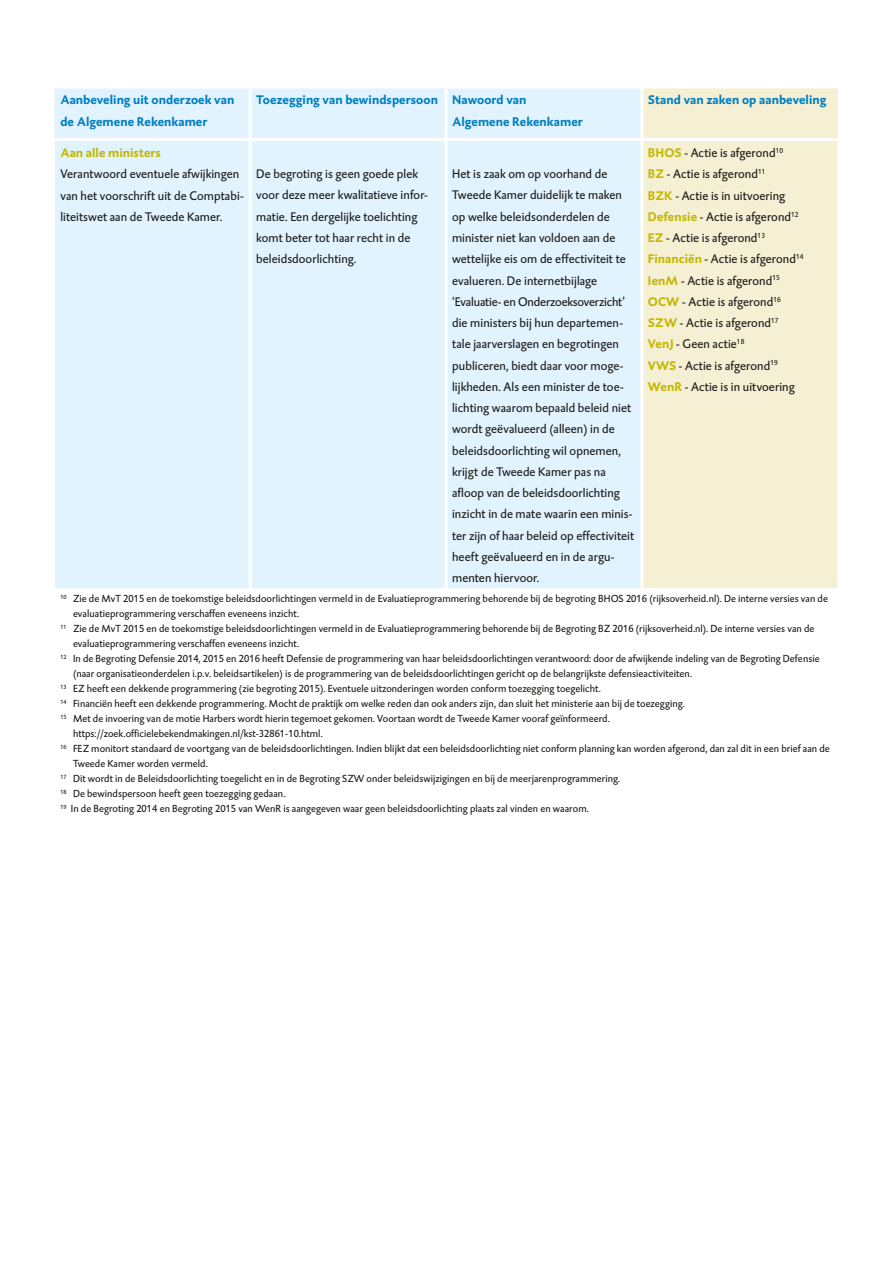
<style>
.page{position:relative;width:893px;height:1263px;background:#fff}
.page>*{position:absolute;margin:0;border:0;box-sizing:border-box;transform-origin:0 0}
._05_Tabel_tekstkader{font:12.75px/21.3px "DTL Caspari T";letter-spacing:.005em;color:#1d1d1b}
._4_kop_tabel_vet_bla{font:700 12.75px/21.3px "DTL Caspari ST";letter-spacing:.005em;color:#007dbf}
._4_kop_tabel_vet_gro{font:700 12.75px "DTL Caspari ST";letter-spacing:.005em;color:#c3b700}
.Noot{font:10.5px/15px "DTL Caspari T";letter-spacing:.005em;color:#1d1d1b}
.s1{font-family:"DTL Caspari ST";font-weight:700;color:#c3b700}
</style>
<div class="page">
<div style="left:54px;top:88px;width:586px;height:500px;background:#e1f3fe"></div>
<div style="left:643px;top:88px;width:195px;height:500px;background:#f5f0d3"></div>
<hr style="left:54px;top:141px;width:1px;height:447px;background:#fff">
<hr style="left:837px;top:141px;width:1px;height:447px;background:#fff">
<hr style="left:249px;top:88px;width:3px;height:50px;background:#fff">
<hr style="left:445px;top:88px;width:3px;height:50px;background:#fff">
<hr style="left:54px;top:138px;width:196px;height:3px;background:#fff">
<hr style="left:250px;top:138px;width:196px;height:3px;background:#fff">
<hr style="left:249px;top:141px;width:3px;height:447px;background:#fff">
<hr style="left:446px;top:138px;width:196px;height:3px;background:#fff">
<hr style="left:445px;top:141px;width:3px;height:447px;background:#fff">
<hr style="left:642px;top:138px;width:196px;height:3px;background:#fff">
<p class="_4_kop_tabel_vet_bla" style="left:60px;top:89px;width:176px">Aanbeveling uit onderzoek van de Algemene Rekenkamer</p>
<p class="_4_kop_tabel_vet_bla" style="left:256px;top:89px;width:183px">Toezegging van bewindspersoon</p>
<p class="_4_kop_tabel_vet_bla" style="left:452px;top:89px;width:132px">Nawoord van<br>Algemene Rekenkamer</p>
<p class="_4_kop_tabel_vet_bla" style="left:648px;top:89px;width:180px">Stand van zaken op aanbeveling</p>
<p class="_4_kop_tabel_vet_gro" style="left:60px;top:144px;width:102px">Aan alle ministers</p>
<p class="_05_Tabel_tekstkader" style="left:60px;top:163px;width:184px">Verantwoord eventuele afwijkingen van het voorschrift uit de Comptabi&shy;liteitswet aan de Tweede Kamer.</p>
<p class="_05_Tabel_tekstkader" style="left:256px;top:163px;width:173px">De begroting is geen goede plek voor deze meer kwalitatieve infor&shy;matie. Een dergelijke toelichting komt beter tot haar recht in de beleidsdoorlichting.</p>
<p class="_05_Tabel_tekstkader" style="left:452px;top:163px;width:183px">Het is zaak om op voorhand de Tweede Kamer duidelijk te maken op welke beleidsonderdelen de minister niet kan voldoen aan de wettelijke eis om de effectiviteit te evalueren. De internetbijlage ‘Evaluatie- en Onderzoeksoverzicht’ die ministers bij hun departemen&shy;tale jaarverslagen en begrotingen publiceren, biedt daar voor moge&shy;lijkheden. Als een minister de toe&shy;lichting waarom bepaald beleid niet wordt geëvalueerd (alleen) in de beleidsdoorlichting wil opnemen, krijgt de Tweede Kamer pas na afloop van de beleidsdoorlichting inzicht in de mate waarin een minis&shy;ter zijn of haar beleid op effectiviteit heeft geëvalueerd en in de argu&shy;menten hiervoor.</p>
<p class="_05_Tabel_tekstkader" style="left:648px;top:142px;width:137px"><span class="s1">BHOS</span> - Actie is afgerond<sup>10</sup></p>
<p class="_05_Tabel_tekstkader" style="left:648px;top:163px;width:119px"><span class="s1">BZ</span> - Actie is afgerond<sup>11</sup></p>
<p class="_05_Tabel_tekstkader" style="left:648px;top:185px;width:139px"><span class="s1">BZK</span> - Actie is in uitvoering</p>
<p class="_05_Tabel_tekstkader" style="left:648px;top:206px;width:152px"><span class="s1">Defensie</span> - Actie is afgerond<sup>12</sup></p>
<p class="_05_Tabel_tekstkader" style="left:648px;top:227px;width:119px"><span class="s1">EZ</span> - Actie is afgerond<sup>13</sup></p>
<p class="_05_Tabel_tekstkader" style="left:648px;top:248px;width:157px"><span class="s1">Financiën</span> - Actie is afgerond<sup>14</sup></p>
<p class="_05_Tabel_tekstkader" style="left:648px;top:270px;width:133px"><span class="s1">IenM</span> - Actie is afgerond<sup>15</sup></p>
<p class="_05_Tabel_tekstkader" style="left:648px;top:291px;width:134px"><span class="s1">OCW</span> - Actie is afgerond<sup>16</sup></p>
<p class="_05_Tabel_tekstkader" style="left:648px;top:312px;width:132px"><span class="s1">SZW</span> - Actie is afgerond<sup>17</sup></p>
<p class="_05_Tabel_tekstkader" style="left:648px;top:333px;width:98px"><span class="s1">VenJ</span> - Geen actie<sup>18</sup></p>
<p class="_05_Tabel_tekstkader" style="left:648px;top:355px;width:131px"><span class="s1">VWS</span> - Actie is afgerond<sup>19</sup></p>
<p class="_05_Tabel_tekstkader" style="left:648px;top:376px;width:148px"><span class="s1">WenR</span> - Actie is in uitvoering</p>
<p class="Noot" style="left:73px;top:591px;width:756px;text-indent:-13px"><sup>10</sup> Zie de MvT 2015 en de toekomstige beleidsdoorlichtingen vermeld in de Evaluatieprogrammering behorende bij de begroting BHOS 2016 (rijksoverheid.nl). De interne versies van de evaluatieprogrammering verschaffen eveneens inzicht.</p>
<p class="Noot" style="left:73px;top:621px;width:743px;text-indent:-13px"><sup>11</sup> Zie de MvT 2015 en de toekomstige beleidsdoorlichtingen vermeld in de Evaluatieprogrammering behorende bij de Begroting BZ 2016 (rijksoverheid.nl). De interne versies van de evaluatieprogrammering verschaffen eveneens inzicht.</p>
<p class="Noot" style="left:73px;top:651px;width:748px;text-indent:-13px"><sup>12</sup> In de Begroting Defensie 2014, 2015 en 2016 heeft Defensie de programmering van haar beleidsdoorlichtingen verantwoord: door de afwijkende indeling van de Begroting Defensie (naar organisatieonderdelen i.p.v. beleidsartikelen) is de programmering van de beleidsdoorlichtingen gericht op de belangrijkste defensieactiviteiten.</p>
<p class="Noot" style="left:60px;top:681px;width:542px"><sup>13</sup> EZ heeft een dekkende programmering (zie begroting 2015). Eventuele uitzonderingen worden conform toezegging toegelicht.</p>
<p class="Noot" style="left:60px;top:696px;width:626px"><sup>14</sup> Financiën heeft een dekkende programmering. Mocht de praktijk om welke reden dan ook anders zijn, dan sluit het ministerie aan bij de toezegging.</p>
<p class="Noot" style="left:73px;top:711px;width:538px;text-indent:-13px"><sup>15</sup> Met de invoering van de motie Harbers wordt hierin tegemoet gekomen. Voortaan wordt de Tweede Kamer vooraf geïnformeerd. https://zoek.officielebekendmakingen.nl/kst-32861-10.html.</p>
<p class="Noot" style="left:73px;top:741px;width:758px;text-indent:-13px"><sup>16</sup> FEZ monitort standaard de voortgang van de beleidsdoorlichtingen. Indien blijkt dat een beleidsdoorlichting niet conform planning kan worden afgerond, dan zal dit in een brief aan de<br>Tweede Kamer worden vermeld.</p>
<p class="Noot" style="left:60px;top:771px;width:561px"><sup>17</sup> Dit wordt in de Beleidsdoorlichting toegelicht en in de Begroting SZW onder beleidswijzigingen en bij de meerjarenprogrammering.</p>
<p class="Noot" style="left:60px;top:786px;width:227px"><sup>18</sup> De bewindspersoon heeft geen toezegging gedaan.</p>
<p class="Noot" style="left:60px;top:801px;width:530px"><sup>19</sup> In de Begroting 2014 en Begroting 2015 van WenR is aangegeven waar geen beleidsdoorlichting plaats zal vinden en waarom.</p>
</div>
